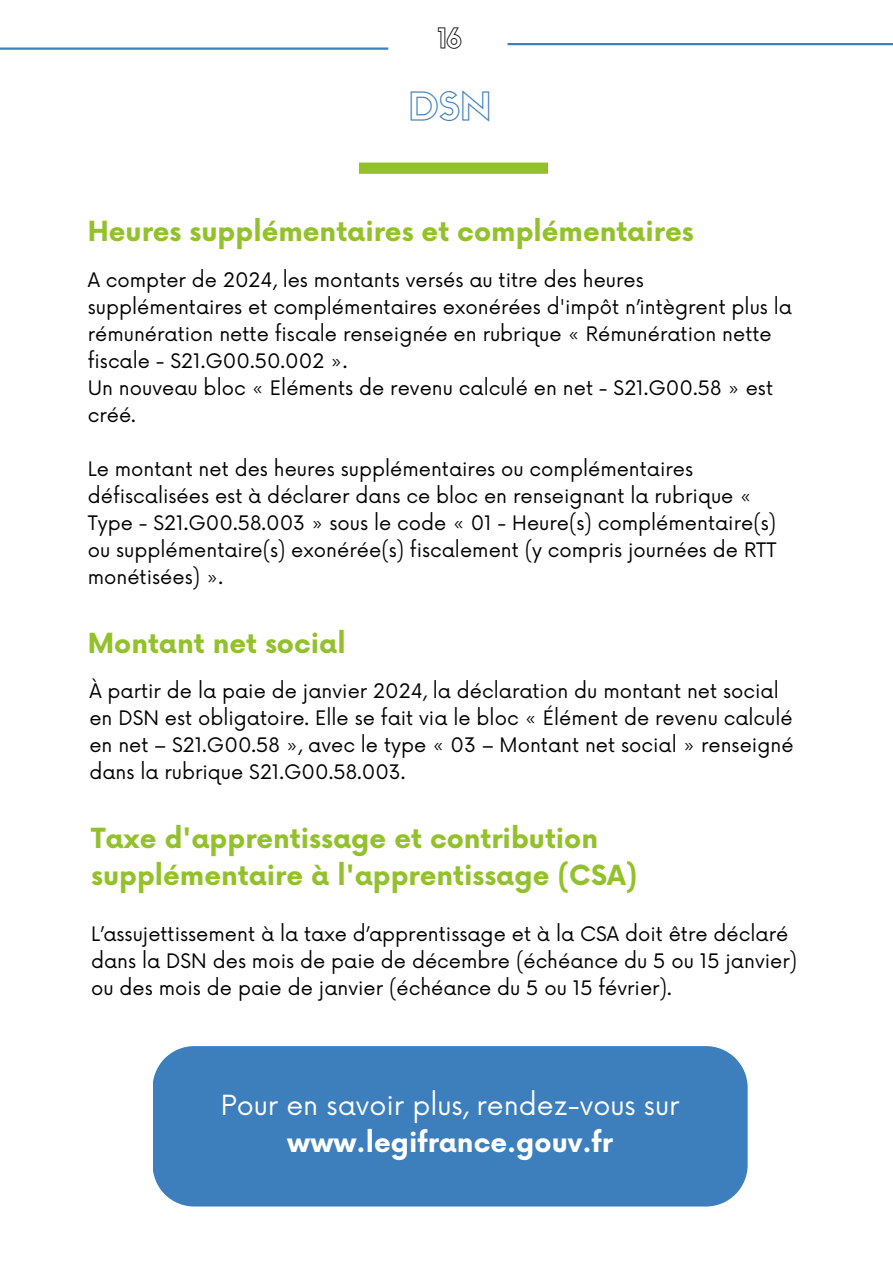
<style>
.page{position:relative;width:893px;height:1264px;background:#fff}
.page>*{position:absolute;margin:0;border:0;box-sizing:border-box;transform-origin:0 0}
.t1{font:37.5px "Sifonn Basic Outline";color:#3d7ebd}
.t2{font:700 27px/37.2px "Now";color:#93c12c}
.t3{font:27px "Now";color:#fff}
.t4{font:700 27px "Now";color:#fff}
.t5{font:27px "Sifonn Basic Outline";color:#000}
.t6{font:19.5px/27px "Now";color:#000}
</style>
<div class="page">
<hr style="left:0;top:47px;width:388px;height:3px;background:#3d7ebd">
<hr style="left:507px;top:43px;width:385px;height:2px;background:#3d7ebd">
<div style="left:153px;top:1046px;width:594px;height:160px;background:#3d7ebd"></div>
<div style="left:359px;top:162px;width:189px;height:12px;background:#93c12c"></div>
<h2 class="t5" style="left:437px;top:28px;width:26px">16</h2>
<h1 class="t1" style="left:408px;top:92px;width:85px">DSN</h1>
<h2 class="t2" style="left:88px;top:214px;width:607px">Heures supplémentaires et complémentaires</h2>
<p class="t6" style="left:88px;top:267px;width:705px">A compter de 2024, les montants versés au titre des heures supplémentaires et complémentaires exonérées d'impôt n’intègrent plus la rémunération nette fiscale renseignée en rubrique « Rémunération nette fiscale - S21.G00.50.002 ».<br>Un nouveau bloc « Eléments de revenu calculé en net - S21.G00.58 » est créé.</p>
<p class="t6" style="left:88px;top:456px;width:690px">Le montant net des heures supplémentaires ou complémentaires défiscalisées est à déclarer dans ce bloc en renseignant la rubrique « Type - S21.G00.58.003 » sous le code « 01 - Heure(s) complémentaire(s) ou supplémentaire(s) exonérée(s) fiscalement (y compris journées de RTT monétisées) ».</p>
<h2 class="t2" style="left:88px;top:626px;width:259px">Montant net social</h2>
<p class="t6" style="left:89px;top:678px;width:705px">À partir de la paie de janvier 2024, la déclaration du montant net social en DSN est obligatoire. Elle se fait via le bloc « Élément de revenu calculé en net – S21.G00.58 », avec le type « 03 – Montant net social » renseigné dans la rubrique S21.G00.58.003.</p>
<h2 class="t2" style="left:91px;top:821px;width:547px">Taxe d'apprentissage et contribution supplémentaire à l'apprentissage (CSA)</h2>
<p class="t6" style="left:91px;top:921px;width:707px">L’assujettissement à la taxe d’apprentissage et à la CSA doit être déclaré dans la DSN des mois de paie de décembre (échéance du 5 ou 15 janvier) ou des mois de paie de janvier (échéance du 5 ou 15 février).</p>
<h2 class="t3" style="left:221px;top:1090px;width:460px">Pour en savoir plus, rendez-vous sur</h2>
<h2 class="t4" style="left:287px;top:1127px;width:327px">www.legifrance.gouv.fr</h2>
</div>
